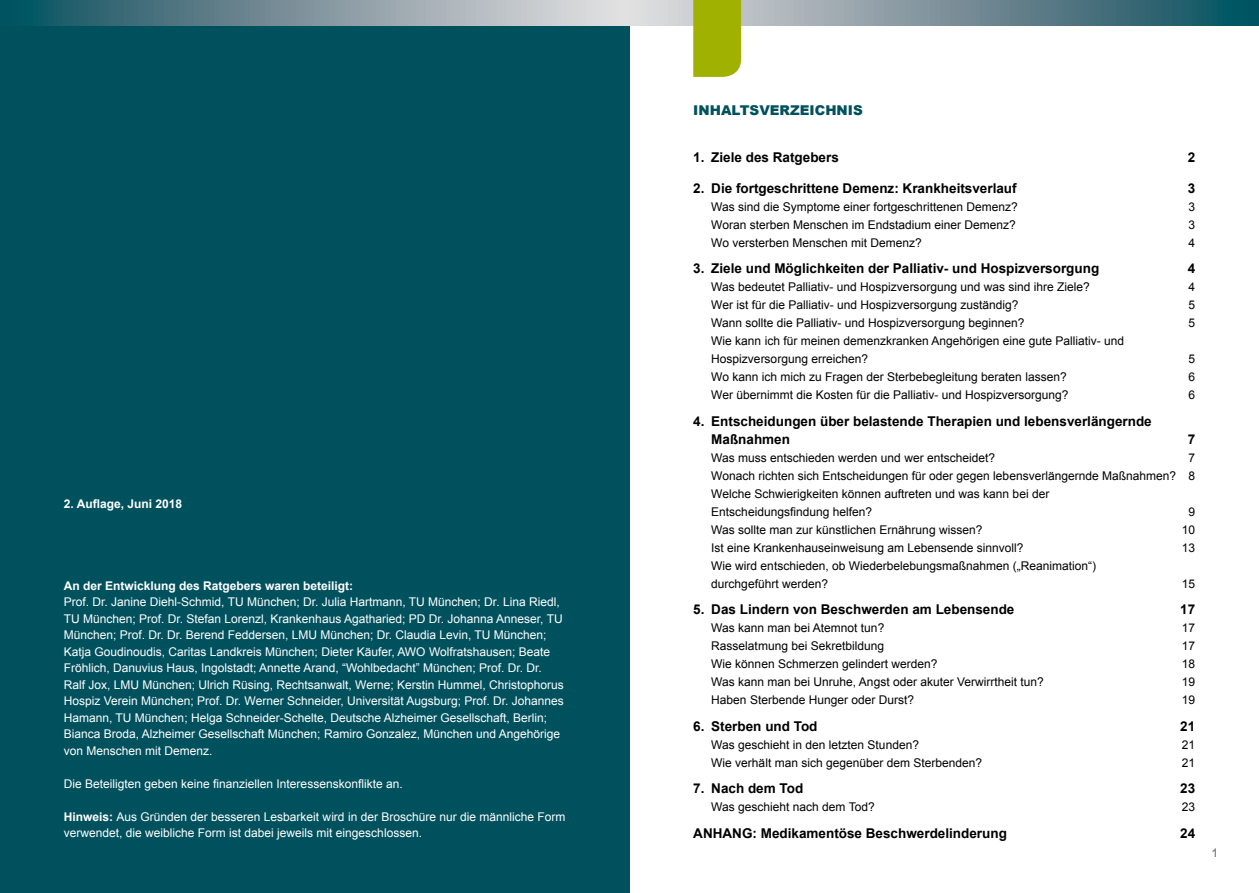
<style>
.page{position:relative;width:1259px;height:893px;background:#fff}
.page>*{position:absolute;margin:0;border:0;box-sizing:border-box;transform-origin:0 0}
.t1{font:700 13.5px/18px "Arial";color:#000}
.t2{font:900 13.5px "Arial";color:#00515e}
.t3{font:12px/18px "Arial";color:#000}
.t4{font:12px/16.5px "Arial";color:#fff}
.t5{font:700 12px "Arial";color:#fff}
.t6{font:700 12px "Arial";color:#878787}
.s1{font-weight:700}
</style>
<div class="page">
<div style="left:0;top:0;width:629px;height:893px;background:#00515e"></div>
<svg style="left:38px;top:0;width:1221px;height:26px"></svg>
<div style="left:693px;top:0;width:48px;height:77px;background:#a0b101"></div>
<p class="t5" style="left:64px;top:496px;width:120px">2. Auflage, Juni 2018</p>
<p class="t5" style="left:64px;top:578px;width:291px">An der Entwicklung des Ratgebers waren beteiligt:</p>
<p class="t4" style="left:64px;top:594px;width:502px">Prof. Dr. Janine Diehl-Schmid, TU München; Dr. Julia Hartmann, TU München; Dr. Lina Riedl, TU München; Prof. Dr. Stefan Lorenzl, Krankenhaus Agatharied; PD Dr. Johanna Anneser, TU München; Prof. Dr. Dr. Berend Feddersen, LMU München; Dr. Claudia Levin, TU München; Katja Goudinoudis, Caritas Landkreis München; Dieter Käufer, AWO Wolfratshausen; Beate Fröhlich, Danuvius Haus, Ingolstadt; Annette Arand, “Wohlbedacht” München; Prof. Dr. Dr.<br>Ralf Jox, LMU München; Ulrich Rüsing, Rechtsanwalt, Werne; Kerstin Hummel, Christophorus Hospiz Verein München; Prof. Dr. Werner Schneider, Universität Augsburg; Prof. Dr. Johannes Hamann, TU München; Helga Schneider-Schelte, Deutsche Alzheimer Gesellschaft, Berlin; Bianca Broda, Alzheimer Gesellschaft München; Ramiro Gonzalez, München und Angehörige von Menschen mit Demenz.</p>
<p class="t4" style="left:64px;top:776px;width:340px">Die Beteiligten geben keine finanziellen Interessenskonflikte an.</p>
<p class="t4" style="left:64px;top:809px;width:503px"><span class="s1">Hinweis:</span> Aus Gründen der besseren Lesbarkeit wird in der Broschüre nur die männliche Form verwendet, die weibliche Form ist dabei jeweils mit eingeschlossen.</p>
<p class="t2" style="left:693px;top:101px;width:171px">INHALTSVERZEICHNIS</p>
<p class="t1" style="left:693px;top:149px;width:147px">1. Ziele des Ratgebers</p>
<p class="t1" style="left:1187px;top:149px;width:9px">2</p>
<p class="t1" style="left:693px;top:179px;width:325px">2. Die fortgeschrittene Demenz: Krankheitsverlauf</p>
<p class="t1" style="left:1187px;top:179px;width:9px">3</p>
<p class="t3" style="left:711px;top:198px;width:308px">Was sind die Symptome einer fortgeschrittenen Demenz?</p>
<p class="t3" style="left:1188px;top:198px;width:8px">3</p>
<p class="t3" style="left:711px;top:216px;width:306px">Woran sterben Menschen im Endstadium einer Demenz?</p>
<p class="t3" style="left:1188px;top:216px;width:8px">3</p>
<p class="t3" style="left:711px;top:234px;width:212px">Wo versterben Menschen mit Demenz?</p>
<p class="t3" style="left:1188px;top:234px;width:8px">4</p>
<p class="t1" style="left:693px;top:260px;width:407px">3. Ziele und Möglichkeiten der Palliativ- und Hospizversorgung</p>
<p class="t1" style="left:1187px;top:260px;width:9px">4</p>
<p class="t3" style="left:711px;top:278px;width:380px">Was bedeutet Palliativ- und Hospizversorgung und was sind ihre Ziele?</p>
<p class="t3" style="left:1188px;top:278px;width:8px">4</p>
<p class="t3" style="left:711px;top:296px;width:309px">Wer ist für die Palliativ- und Hospizversorgung zuständig?</p>
<p class="t3" style="left:1188px;top:296px;width:8px">5</p>
<p class="t3" style="left:711px;top:314px;width:315px">Wann sollte die Palliativ- und Hospizversorgung beginnen?</p>
<p class="t3" style="left:1188px;top:314px;width:8px">5</p>
<p class="t3" style="left:711px;top:332px;width:414px">Wie kann ich für meinen demenzkranken Angehörigen eine gute Palliativ- und<br>Hospizversorgung erreichen?</p>
<p class="t3" style="left:1188px;top:350px;width:8px">5</p>
<p class="t3" style="left:711px;top:368px;width:357px">Wo kann ich mich zu Fragen der Sterbebegleitung beraten lassen?</p>
<p class="t3" style="left:1188px;top:368px;width:8px">6</p>
<p class="t3" style="left:711px;top:386px;width:359px">Wer übernimmt die Kosten für die Palliativ- und Hospizversorgung?</p>
<p class="t3" style="left:1188px;top:386px;width:8px">6</p>
<p class="t1" style="left:711px;top:412px;width:442px;text-indent:-18px">4. Entscheidungen über belastende Therapien und lebensverlängernde<br>Maßnahmen</p>
<p class="t1" style="left:1187px;top:430px;width:9px">7</p>
<p class="t3" style="left:711px;top:449px;width:285px">Was muss entschieden werden und wer entscheidet?</p>
<p class="t3" style="left:711px;top:449px;width:485px;text-indent:477px">7<br>Wonach richten sich Entscheidungen für oder gegen lebensverlängernde Maßnahmen? 8<br>Welche Schwierigkeiten können auftreten und was kann bei der<br>Entscheidungsfindung helfen?</p>
<p class="t3" style="left:1188px;top:503px;width:8px">9</p>
<p class="t3" style="left:711px;top:521px;width:272px">Was sollte man zur künstlichen Ernährung wissen?</p>
<p class="t3" style="left:1181px;top:521px;width:15px">10</p>
<p class="t3" style="left:711px;top:539px;width:314px">Ist eine Krankenhauseinweisung am Lebensende sinnvoll?</p>
<p class="t3" style="left:1181px;top:539px;width:15px">13</p>
<p class="t3" style="left:711px;top:557px;width:386px">Wie wird entschieden, ob Wiederbelebungsmaßnahmen („Reanimation“) durchgeführt werden?</p>
<p class="t3" style="left:1181px;top:575px;width:15px">15</p>
<p class="t1" style="left:693px;top:601px;width:323px">5. Das Lindern von Beschwerden am Lebensende</p>
<p class="t1" style="left:1180px;top:601px;width:17px">17</p>
<p class="t3" style="left:711px;top:619px;width:174px">Was kann man bei Atemnot tun?</p>
<p class="t3" style="left:1181px;top:619px;width:15px">17</p>
<p class="t3" style="left:711px;top:637px;width:174px">Rasselatmung bei Sekretbildung</p>
<p class="t3" style="left:1181px;top:637px;width:15px">17</p>
<p class="t3" style="left:711px;top:655px;width:228px">Wie können Schmerzen gelindert werden?</p>
<p class="t3" style="left:1181px;top:655px;width:15px">18</p>
<p class="t3" style="left:711px;top:673px;width:334px">Was kann man bei Unruhe, Angst oder akuter Verwirrtheit tun?</p>
<p class="t3" style="left:1181px;top:673px;width:15px">19</p>
<p class="t3" style="left:711px;top:691px;width:204px">Haben Sterbende Hunger oder Durst?</p>
<p class="t3" style="left:1181px;top:691px;width:15px">19</p>
<p class="t1" style="left:693px;top:717px;width:126px">6. Sterben und Tod</p>
<p class="t1" style="left:1180px;top:717px;width:17px">21</p>
<p class="t3" style="left:711px;top:736px;width:209px">Was geschieht in den letzten Stunden?</p>
<p class="t3" style="left:1181px;top:736px;width:15px">21</p>
<p class="t3" style="left:711px;top:754px;width:272px">Wie verhält man sich gegenüber dem Sterbenden?</p>
<p class="t3" style="left:1181px;top:754px;width:15px">21</p>
<p class="t1" style="left:693px;top:780px;width:112px">7. Nach dem Tod</p>
<p class="t1" style="left:1180px;top:780px;width:17px">23</p>
<p class="t3" style="left:711px;top:798px;width:165px">Was geschieht nach dem Tod?</p>
<p class="t3" style="left:1181px;top:798px;width:15px">23</p>
<p class="t1" style="left:693px;top:824px;width:315px">ANHANG: Medikamentöse Beschwerdelinderung</p>
<p class="t1" style="left:1180px;top:824px;width:17px">24</p>
<p class="t6" style="left:1211px;top:845px;width:8px">1</p>
</div>
